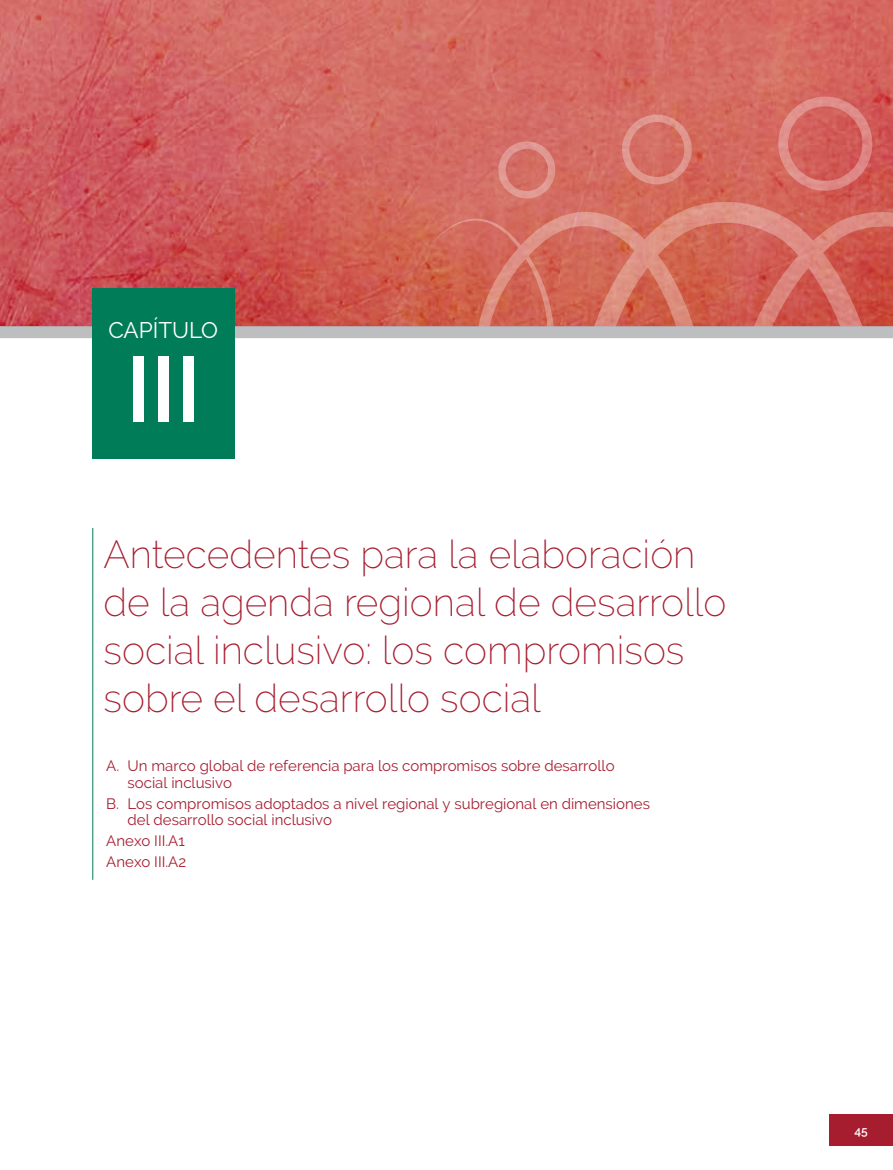
<style>
.page{position:relative;width:893px;height:1170px;background:#fff}
.page>*{position:absolute;margin:0;border:0;box-sizing:border-box;transform-origin:0 0}
.t1{font:600 91.5px "Raleway";color:#fff}
.t2{font:200 39px/48px "Raleway";color:#a71d30}
.t3{font:22.5px "Raleway";color:#fff}
.t4{font:15px/16.5px "Raleway";color:#a71d30}
.t5{font:600 12px "Raleway";color:#fff}
</style>
<div class="page">
<div style="left:829px;top:1114px;width:64px;height:32px;background:#a71d30"></div>
<img style="left:0;top:0;width:893px;height:325px">
<svg style="left:429px;top:202px;width:464px;height:124px;background:#d36b5c"></svg>
<div style="left:498px;top:141px;width:57px;height:57px;border:7px solid #fff;border-radius:50%"></div>
<div style="left:622px;top:115px;width:70px;height:69px;border:7px solid #fff;border-radius:50%"></div>
<div style="left:778px;top:97px;width:94px;height:94px;border:10px solid #fff;border-radius:50%"></div>
<div style="left:0;top:326px;width:893px;height:12px;background:#bcbec0"></div>
<hr style="left:92px;top:528px;width:1px;height:351px;background:#007d58">
<div style="left:92px;top:288px;width:142px;height:170px;background:#007d58"></div>
<h3 class="t3" style="left:108px;top:317px;width:111px">CAPÍTULO</h3>
<h1 class="t1" style="left:126px;top:337px;width:76px">III</h1>
<h2 class="t2" style="left:103px;top:530px;width:624px">Antecedentes para la elaboración de la agenda regional de desarrollo social inclusivo: los compromisos sobre el desarrollo social</h2>
<p class="t4" style="left:128px;top:757px;width:488px;text-indent:-21px">A. Un marco global de referencia para los compromisos sobre desarrollo social inclusivo</p>
<p class="t4" style="left:128px;top:795px;width:524px;text-indent:-21px">B. Los compromisos adoptados a nivel regional y subregional en dimensiones del desarrollo social inclusivo</p>
<p class="t4" style="left:106px;top:830px;width:81px;line-height:20.7px">Anexo III.A1<br>Anexo III.A2</p>
<p class="t5" style="left:854px;top:1123px;width:15px">45</p>
</div>
